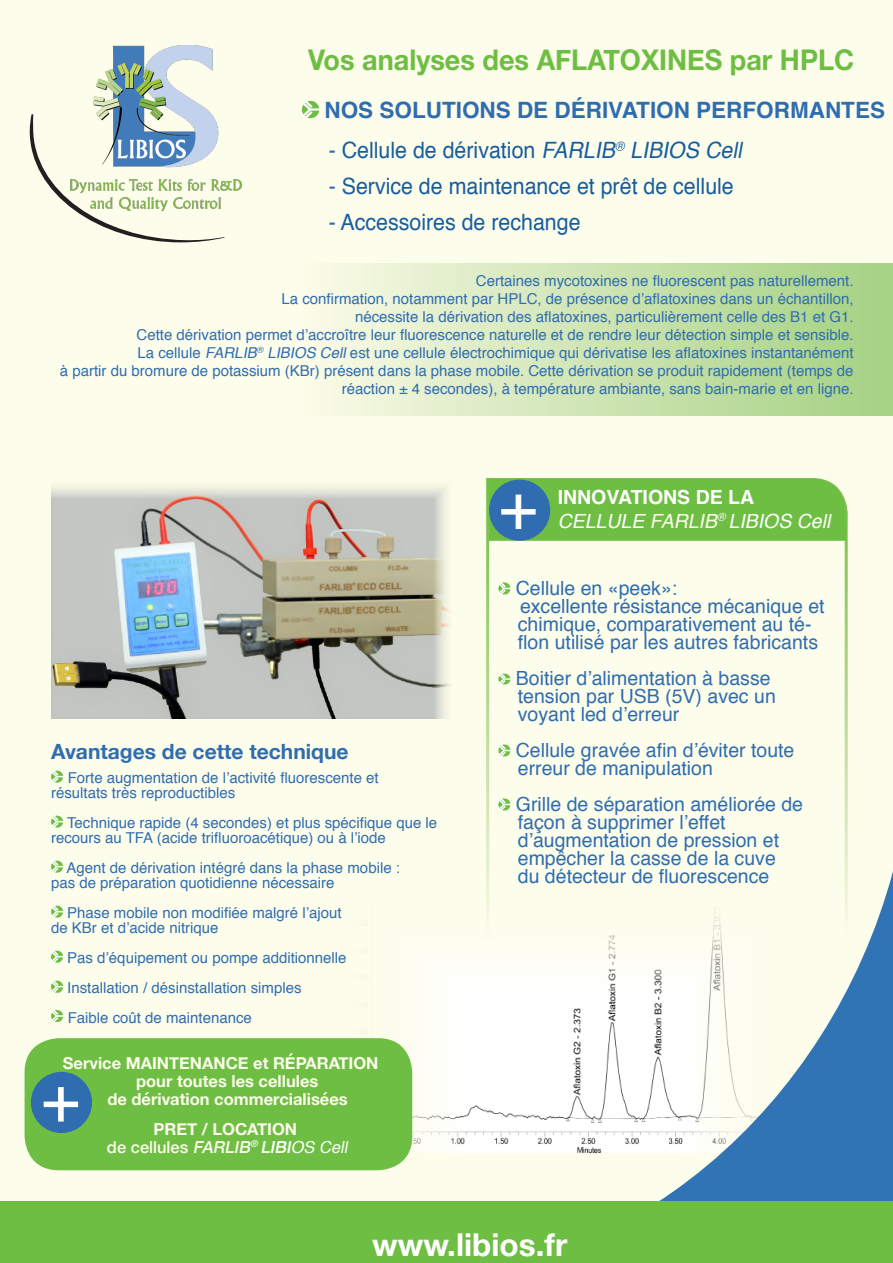
<style>
.page{position:relative;width:893px;height:1263px;background:#fff}
.page>*{position:absolute;margin:0;border:0;box-sizing:border-box;transform-origin:0 0}
.t1{font:67.5px "Helvetica";color:#fff}
.t2{font:700 31.5px "Helvetica Neue";color:#fff}
.t3{font:700 28.5px "Helvetica Neue";color:#6ebe44;scale:.95 1}
.t4{font:22.5px "Helvetica";color:#175d9e;scale:.95 1}
.t5{font:700 22.5px "Helvetica";color:#306db0}
.t6{font:700 21px "Helvetica Neue";color:#306db0}
.t7{font:19.5px/18px "Helvetica";color:#306db0}
.t8{font:italic 19.5px "Helvetica";color:#fff}
.t9{font:700 19.5px "Helvetica";color:#fff}
.t10{font:700 16.5px/18px "Helvetica Neue";color:#fdfdeb}
.t11{font:15px/15px "Helvetica";color:#306db0}
.s1{color:#306db0}
.s2{font-style:italic}
.s3{font-weight:500}
.s4{font-weight:500;font-style:italic}
.s5{font-weight:500;font-style:italic;color:#fff}
.s6{font-family:"Helvetica";font-weight:400;font-style:italic;color:#fff}
.s7{color:#fdfdeb}
</style>
<div class="page">
<div style="left:0;top:0;width:893px;height:1251px;background:#fdfdeb"></div>
<img style="left:51px;top:486px;width:399px;height:232px">
<svg style="left:302px;top:100px;width:17px;height:19px"></svg>
<svg style="left:350px;top:264px;width:543px;height:152px;background:#cbe3b0"></svg>
<svg style="left:486px;top:478px;width:362px;height:219px"></svg>
<div style="left:489px;top:479px;width:357px;height:62px;background:#6ebe44"></div>
<div style="left:489px;top:479px;width:61px;height:62px;background:#306db0;border-radius:50%"></div>
<svg style="left:498px;top:581px;width:12px;height:14px"></svg>
<svg style="left:498px;top:672px;width:12px;height:13px"></svg>
<svg style="left:30px;top:114px;width:194px;height:128px"></svg>
<div style="left:25px;top:1038px;width:387px;height:132px;background:#6ebe44;border-radius:34px"></div>
<div style="left:31px;top:1072px;width:61px;height:61px;background:#306db0;border-radius:50%"></div>
<svg style="left:207px;top:697px;width:686px;height:504px"></svg>
<div style="left:0;top:1201px;width:893px;height:62px;background:#6ebe44"></div>
<svg style="left:51px;top:770px;width:12px;height:13px"></svg>
<svg style="left:51px;top:815px;width:12px;height:13px"></svg>
<svg style="left:51px;top:860px;width:12px;height:13px"></svg>
<svg style="left:51px;top:905px;width:12px;height:13px"></svg>
<svg style="left:51px;top:950px;width:12px;height:13px"></svg>
<svg style="left:51px;top:980px;width:12px;height:13px"></svg>
<svg style="left:51px;top:1010px;width:12px;height:12px"></svg>
<img style="left:70px;top:45px;width:171px;height:165px">
<p class="t3" style="left:308px;top:38px;width:576px">Vos analyses des AFLATOXINES par HPLC</p>
<p class="t5" style="left:324px;top:92px;width:562px">NOS SOLUTIONS DE DÉRIVATION PERFORMANTES</p>
<p class="t4" style="left:329px;top:133px;width:443px"><span class="s1">-</span> Cellule de dérivation <span class="s2">FARLIB</span><sup>®</sup> <span class="s2">LIBIOS Cell</span></p>
<p class="t4" style="left:329px;top:169px;width:428px"><span class="s1">-</span> Service de maintenance et prêt de cellule</p>
<p class="t4" style="left:329px;top:205px;width:267px"><span class="s1">-</span> Accessoires de rechange</p>
<p class="t11" style="left:476px;top:274px;width:379px">Certaines mycotoxines ne fluorescent pas naturellement.</p>
<p class="t11" style="left:282px;top:292px;width:573px">La confirmation, notamment par HPLC, de présence d’aflatoxines dans un échantillon,</p>
<p class="t11" style="left:137px;top:308px;width:718px;line-height:18px;text-align:right">nécessite la dérivation des aflatoxines, particulièrement celle des B1 et G1.<br>Cette dérivation permet d’accroître leur fluorescence naturelle et de rendre leur détection simple et sensible.</p>
<p class="t11" style="left:138px;top:346px;width:717px">La cellule <span class="s2">FARLIB</span><sup>®</sup> <span class="s2">LIBIOS Cell</span>est une cellule électrochimique qui dérivatise les aflatoxines instantanément</p>
<p class="t11" style="left:60px;top:362px;width:795px;line-height:18px;text-align:right">à partir du bromure de potassium (KBr) présent dans la phase mobile. Cette dérivation se produit rapidement (temps de réaction ± 4 secondes), à température ambiante, sans bain-marie et en ligne.</p>
<p class="t6" style="left:51px;top:735px;width:299px">Avantages de cette technique</p>
<p class="t11" style="left:51px;top:770px;width:329px;text-indent:17px">Forte augmentation de l’activité fluorescente et résultats très reproductibles</p>
<p class="t11" style="left:51px;top:815px;width:388px;text-indent:16px">Technique rapide (4 secondes) et plus spécifique que le recours au TFA (acide trifluoroacétique) ou à l’iode</p>
<p class="t11" style="left:51px;top:860px;width:350px;text-indent:15px">Agent de dérivation intégré dans la phase mobile : pas de préparation quotidienne nécessaire</p>
<p class="t11" style="left:51px;top:905px;width:292px;text-indent:16px">Phase mobile non modifiée malgré l’ajout de KBr et d’acide nitrique</p>
<p class="t11" style="left:67px;top:950px;width:281px">Pas d’équipement ou pompe additionnelle</p>
<p class="t11" style="left:67px;top:980px;width:236px">Installation / désinstallation simples</p>
<p class="t11" style="left:68px;top:1010px;width:186px">Faible coût de maintenance</p>
<p class="t10" style="left:136px;top:1054px;width:244px;text-indent:-73px">Service MAINTENANCE et RÉPARATION pour toutes les cellules</p>
<p class="t10" style="left:107px;top:1090px;width:242px">de dérivation commercialisées</p>
<p class="t10" style="left:107px;top:1120px;width:247px;text-align:center">PRET / LOCATION<br><span class="s3">d e c e l l u l e s</span> <span class="s4">FARLIB</span><sup>®</sup> <span class="s5">LIBI</span><span class="s6">OS Cell</span></p>
<p class="t1" style="left:41px;top:1046px;width:41px">+</p>
<p class="t1" style="left:498px;top:453px;width:41px">+</p>
<p class="t9" style="left:558px;top:482px;width:198px">INNOVATIONS DE LA</p>
<p class="t8" style="left:558px;top:506px;width:280px">CELLULE <span class="s7">FARLIB</span><sup>®</sup> LIBIOS Cell</p>
<p class="t7" style="left:516px;top:579px;width:163px">Cellule en «peek»:</p>
<p class="t7" style="left:518px;top:597px;width:308px">excellente résistance mécanique et chimique, comparativement au té&shy;flon utilisé par les autres fabricants</p>
<p class="t7" style="left:516px;top:669px;width:261px">Boitier d’alimentation à basse tension par USB (5V) avec un voyant led d’erreur</p>
<p class="t7" style="left:516px;top:741px;width:280px">Cellule gravée afin d’éviter toute erreur de manipulation</p>
<p class="t7" style="left:516px;top:795px;width:289px">Grille de séparation améliorée de façon à supprimer l’effet d’augmentation de pression et empêcher la casse de la cuve<br>du détecteur de fluorescence</p>
<p class="t2" style="left:372px;top:1219px;width:197px">www.libios.fr</p>
</div>
